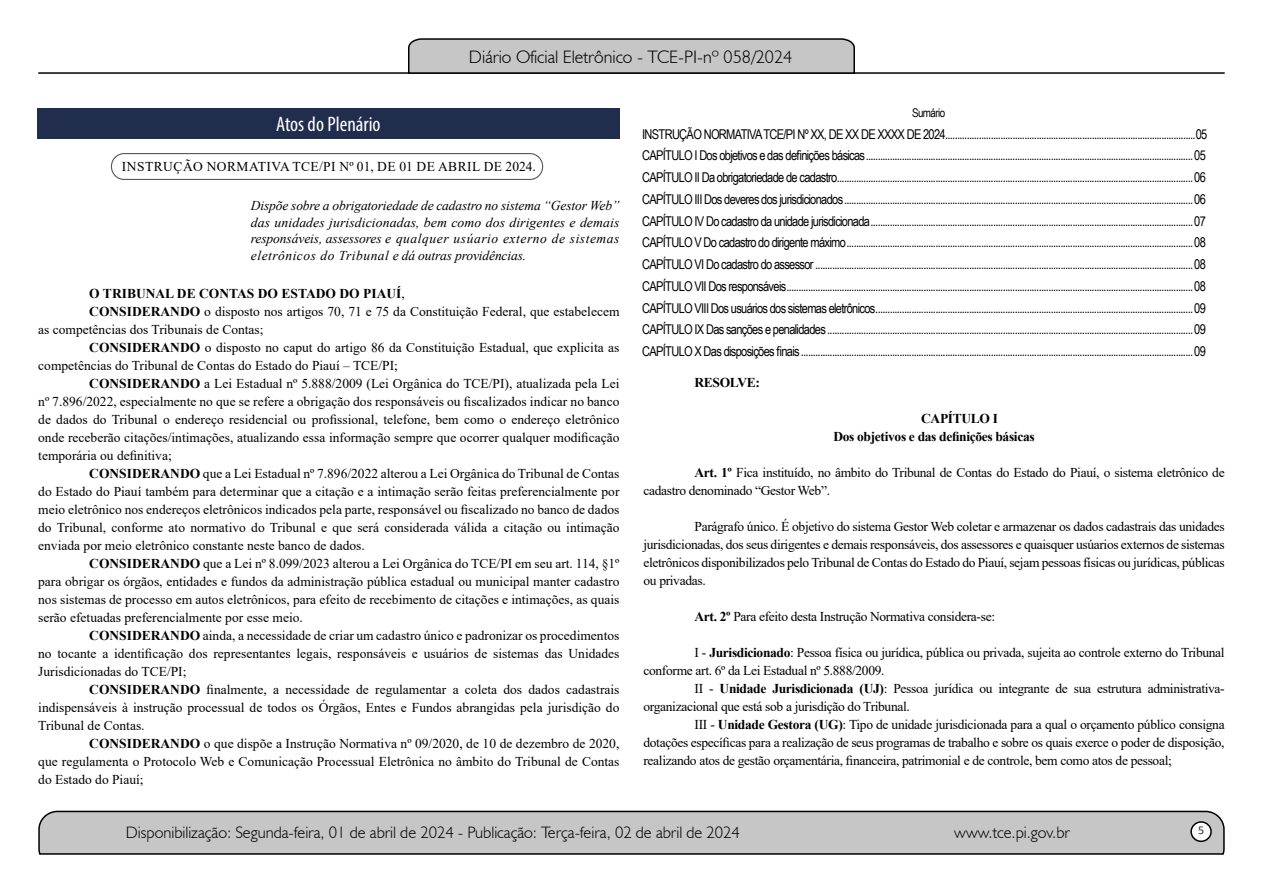
<style>
.page{position:relative;width:1263px;height:893px;background:#fff}
.page>*{position:absolute;margin:0;border:0;box-sizing:border-box;transform-origin:0 0}
.t1{font:condensed 21px "Myriad Pro";color:#fff}
.t2{font:300 18px "Humanist 521 BT";color:#000}
.t3{font:300 16.5px "Humanist 521 BT";color:#000}
.t4{font:13.5px/18px "Times New Roman";color:#000;text-align:justify}
.t5{font:13.5px/21.8px "Arial Narrow";letter-spacing:-.05em;color:#000;text-align:justify}
.t6{font:13.5px/18px "Times New Roman";letter-spacing:-.025em;color:#000}
.t7{font:italic 13.5px/16.5px "Times New Roman";letter-spacing:.04em;color:#000;text-align:justify}
.t8{font:700 13.5px/18px "Times New Roman";letter-spacing:-.025em;color:#000}
.t9{font:13.5px "Times New Roman";letter-spacing:.035em;color:#000}
.t10{font:700 13.5px "Times New Roman";color:#000}
.t11{font:12px "Arial Narrow";letter-spacing:-.05em;color:#000}
.t12{font:12px "Calibri";color:#212d4c}
.s1{font-weight:400}
.s2{font-weight:700}
</style>
<div class="page">
<svg style="left:38px;top:810px;width:1187px;height:45px;background:#b9b9b9"></svg>
<div style="left:1191px;top:822px;width:20px;height:19px;background:#fff;border-radius:50%"></div>
<div style="left:1190px;top:821px;width:22px;height:21px;border:2px solid #000;border-radius:50%"></div>
<hr style="left:38px;top:72px;width:1187px;height:2px;background:#000">
<svg style="left:407px;top:38px;width:449px;height:36px;background:#b4b4b4"></svg>
<div style="left:37px;top:108px;width:582px;height:31px;background:#212d4c"></div>
<div style="left:111px;top:153px;width:432px;height:27px;border:1px solid #575756;border-radius:13px"></div>
<h2 class="t2" style="left:469px;top:46px;width:325px">Diário Oficial Eletrônico - TCE-PI-nº 058/2024</h2>
<h1 class="t1" style="left:276px;top:112px;width:106px">Atos do Plenário</h1>
<p class="t9" style="left:122px;top:157px;width:415px">INSTRUÇÃO NORMATIVA TCE/PI Nº 01, DE 01 DE ABRIL DE 2024.</p>
<p class="t7" style="left:251px;top:197px;width:370px">Dispõe sobre a obrigatoriedade de cadastro no sistema “Gestor Web” das unidades jurisdicionadas, bem como dos dirigentes e demais responsáveis, assessores e qualquer usúario externo de sistemas eletrônicos do Tribunal e dá outras providências.</p>
<p class="t10" style="left:89px;top:284px;width:317px">O TRIBUNAL DE CONTAS DO ESTADO DO PIAUÍ<span class="s1">,</span></p>
<p class="t4" style="left:89px;top:302px;width:532px"><span class="s2">CONSIDERANDO</span> o disposto nos artigos 70, 71 e 75 da Constituição Federal, que estabelecem</p>
<p class="t4" style="left:38px;top:320px;width:227px">as competências dos Tribunais de Contas;</p>
<p class="t4" style="left:89px;top:338px;width:532px"><span class="s2">CONSIDERANDO</span> o disposto no caput do artigo 86 da Constituição Estadual, que explicita as</p>
<p class="t4" style="left:38px;top:356px;width:361px">competências do Tribunal de Contas do Estado do Piauí – TCE/PI;</p>
<p class="t4" style="left:89px;top:374px;width:532px"><span class="s2">CONSIDERANDO</span> a Lei Estadual nº 5.888/2009 (Lei Orgânica do TCE/PI), atualizada pela Lei</p>
<p class="t4" style="left:38px;top:392px;width:583px">nº 7.896/2022, especialmente no que se refere a obrigação dos responsáveis ou fiscalizados indicar no banco</p>
<p class="t4" style="left:38px;top:410px;width:583px">de dados do Tribunal o endereço residencial ou profissional, telefone, bem como o endereço eletrônico</p>
<p class="t4" style="left:38px;top:428px;width:583px">onde receberão citações/intimações, atualizando essa informação sempre que ocorrer qualquer modificação</p>
<p class="t4" style="left:38px;top:446px;width:135px">temporária ou definitiva;</p>
<p class="t4" style="left:89px;top:464px;width:532px"><span class="s2">CONSIDERANDO</span> que a Lei Estadual nº 7.896/2022 alterou a Lei Orgânica do Tribunal de Contas</p>
<p class="t4" style="left:38px;top:482px;width:583px">do Estado do Piauí também para determinar que a citação e a intimação serão feitas preferencialmente por</p>
<p class="t4" style="left:38px;top:500px;width:583px">meio eletrônico nos endereços eletrônicos indicados pela parte, responsável ou fiscalizado no banco de dados</p>
<p class="t4" style="left:38px;top:518px;width:583px">do Tribunal, conforme ato normativo do Tribunal e que será considerada válida a citação ou intimação</p>
<p class="t4" style="left:38px;top:536px;width:328px">enviada por meio eletrônico constante neste banco de dados.</p>
<p class="t4" style="left:89px;top:554px;width:532px"><span class="s2">CONSIDERANDO</span> que a Lei nº 8.099/2023 alterou a Lei Orgânica do TCE/PI em seu art. 114, §1º</p>
<p class="t4" style="left:38px;top:572px;width:583px">para obrigar os órgãos, entidades e fundos da administração pública estadual ou municipal manter cadastro</p>
<p class="t4" style="left:38px;top:590px;width:583px">nos sistemas de processo em autos eletrônicos, para efeito de recebimento de citações e intimações, as quais</p>
<p class="t4" style="left:38px;top:608px;width:266px">serão efetuadas preferencialmente por esse meio.</p>
<p class="t4" style="left:89px;top:626px;width:532px"><span class="s2">CONSIDERANDO</span> ainda, a necessidade de criar um cadastro único e padronizar os procedimentos</p>
<p class="t4" style="left:38px;top:644px;width:583px">no tocante a identificação dos representantes legais, responsáveis e usuários de sistemas das Unidades</p>
<p class="t4" style="left:38px;top:662px;width:150px">Jurisdicionadas do TCE/PI;</p>
<p class="t4" style="left:89px;top:680px;width:532px"><span class="s2">CONSIDERANDO</span> finalmente, a necessidade de regulamentar a coleta dos dados cadastrais</p>
<p class="t4" style="left:38px;top:698px;width:583px">indispensáveis à instrução processual de todos os Órgãos, Entes e Fundos abrangidas pela jurisdição do</p>
<p class="t4" style="left:38px;top:716px;width:108px">Tribunal de Contas.</p>
<p class="t4" style="left:89px;top:734px;width:532px"><span class="s2">CONSIDERANDO</span> o que dispõe a Instrução Normativa nº 09/2020, de 10 de dezembro de 2020,</p>
<p class="t4" style="left:38px;top:752px;width:583px">que regulamenta o Protocolo Web e Comunicação Processual Eletrônica no âmbito do Tribunal de Contas</p>
<p class="t4" style="left:38px;top:770px;width:107px">do Estado do Piauí;</p>
<p class="t11" style="left:912px;top:104px;width:35px">Sumário</p>
<p class="t5" style="left:642px;top:122px;width:567px">INSTRUÇÃO NORMATIVA TCE/PI Nº XX, DE XX DE XXXX DE 2024........................................................................................................05<br>CAPÍTULO I Dos objetivos e das definições básicas........................................................................................................................................05<br>CAPÍTULO II Da obrigatoriedade de cadastro....................................................................................................................................................06<br>CAPÍTULO III Dos deveres dos jurisdicionados.................................................................................................................................................06<br>CAPÍTULO IV Do cadastro da unidade jurisdicionada......................................................................................................................................07<br>CAPÍTULO V Do cadastro do dirigente máximo................................................................................................................................................08<br>CAPÍTULO VI Do cadastro do assessor .............................................................................................................................................................08<br>CAPÍTULO VII Dos responsáveis.........................................................................................................................................................................08<br>CAPÍTULO VIII Dos usuários dos sistemas eletrônicos....................................................................................................................................09<br>CAPÍTULO IX Das sanções e penalidades........................................................................................................................................................09<br>CAPÍTULO X Das disposições finais...................................................................................................................................................................09</p>
<p class="t8" style="left:694px;top:373px;width:67px">RESOLVE:</p>
<p class="t8" style="left:833px;top:409px;width:203px;text-indent:88px">CAPÍTULO I<br>Dos objetivos e das definições básicas</p>
<p class="t6" style="left:643px;top:463px;width:583px;text-indent:51px"><span class="s2">Art. 1º</span> Fica instituído, no âmbito do Tribunal de Contas do Estado do Piauí, o sistema eletrônico de cadastro denominado “Gestor Web”.</p>
<p class="t4" style="left:643px;top:517px;width:583px;text-indent:51px">Parágrafo único. É objetivo do sistema Gestor Web coletar e armazenar os dados cadastrais das unidades jurisdicionadas, dos seus dirigentes e demais responsáveis, dos assessores e quaisquer usúarios externos de sistemas eletrônicos disponibilizados pelo Tribunal de Contas do Estado do Piauí, sejam pessoas físicas ou jurídicas, públicas ou privadas.</p>
<p class="t6" style="left:694px;top:607px;width:302px"><span class="s2">Art. 2º</span> Para efeito desta Instrução Normativa considera-se:</p>
<p class="t6" style="left:643px;top:643px;width:583px;text-indent:51px">I - <span class="s2">Jurisdicionado</span>: Pessoa física ou jurídica, pública ou privada, sujeita ao controle externo do Tribunal conforme art. 6º da Lei Estadual nº 5.888/2009.</p>
<p class="t6" style="left:643px;top:679px;width:583px;text-indent:51px">II - <span class="s2">Unidade Jurisdicionada (UJ)</span>: Pessoa jurídica ou integrante de sua estrutura administrativa&shy;organizacional que está sob a jurisdição do Tribunal.</p>
<p class="t4" style="left:643px;top:715px;width:583px;text-indent:51px">III - <span class="s2">Unidade Gestora (UG)</span>: Tipo de unidade jurisdicionada para a qual o orçamento público consigna dotações específicas para a realização de seus programas de trabalho e sobre os quais exerce o poder de disposição, realizando atos de gestão orçamentária, financeira, patrimonial e de controle, bem como atos de pessoal;</p>
<p class="t3" style="left:126px;top:822px;width:616px">Disponibilização: Segunda-feira, 01 de abril de 2024 - Publicação: Terça-feira, 02 de abril de 2024</p>
<p class="t3" style="left:954px;top:822px;width:117px">www.tce.pi.gov.br</p>
<p class="t12" style="left:1198px;top:821px;width:8px">5</p>
</div>
